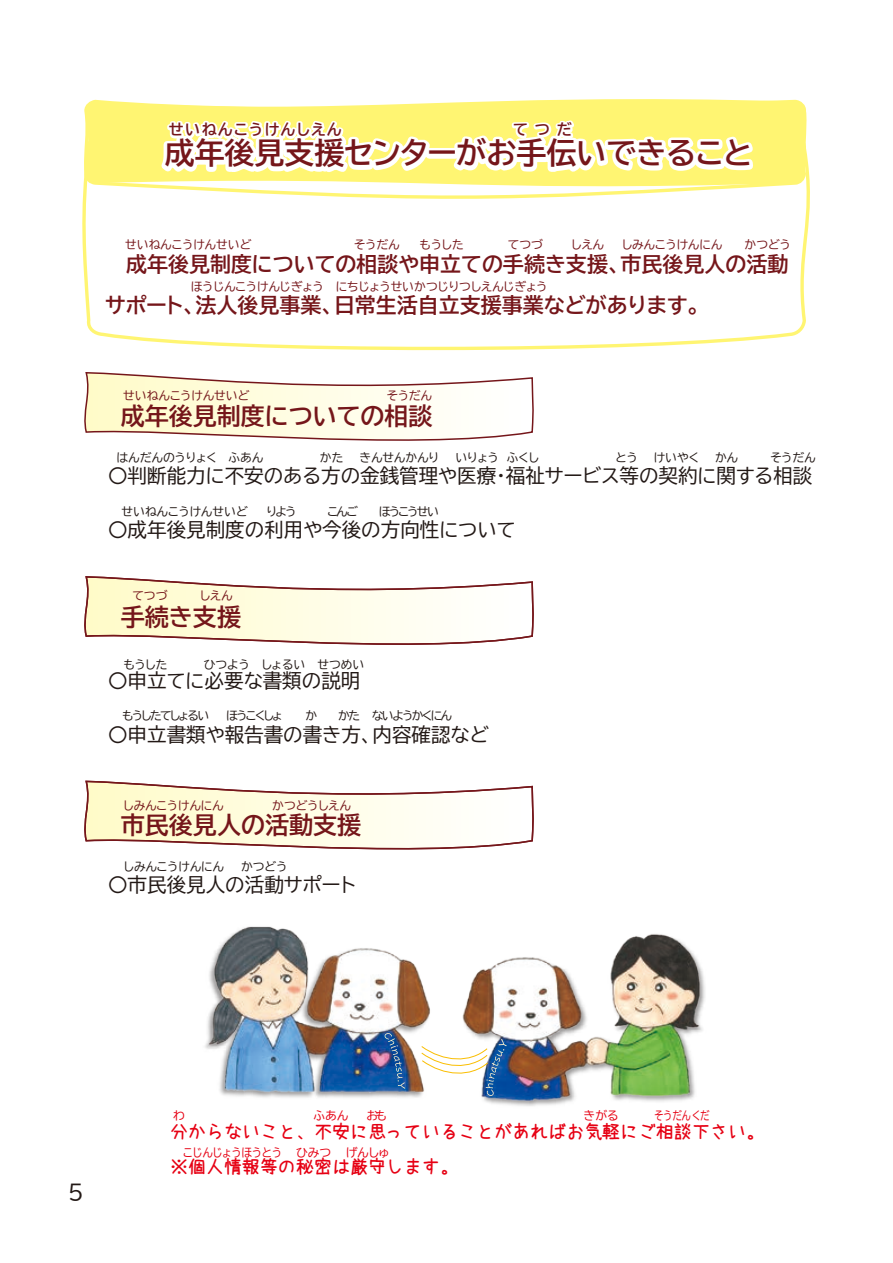
<style>
.page{position:relative;width:893px;height:1263px;background:#fff}
.page>*{position:absolute;margin:0;border:0;box-sizing:border-box;transform-origin:0 0}
.t1{font:30px "BIZ UDP Gothic Bold";color:#75161a}
.t2{font:24px "BIZ UDP Gothic Bold";color:#75161a}
.t3{font:21px/41.7px "BIZ UDP Gothic Bold";color:#75161a}
.t4{font:21px "BIZ UDP Gothic";color:#231916}
.t5{font:19.5px "BIZ UDP Gothic";color:#231916}
.t6{font:18px "azukifont B";color:#e60013}
.t7{font:15px "BIZ UDP Gothic Bold";letter-spacing:.1em;color:#75161a}
.t8{font:12px "BIZ UDP Gothic";color:#75161a}
.t9{font:12px "BIZ UDP Gothic";color:#231916}
.t10{font:12px "BIZ UDP Gothic";letter-spacing:-.13em;color:#231916}
.t11{font:12px "BIZ UDP Gothic";color:#e60013;scale:.9 1}
.t12{font:12px "BIZ UDP Gothic";color:#e60013}
.t13{font:12px "BIZ UDP Gothic";color:#e60013;scale:.8 1}
</style>
<div class="page">
<svg style="left:84px;top:576px;width:450px;height:69px"></svg>
<svg style="left:84px;top:780px;width:450px;height:70px"></svg>
<svg style="left:82px;top:163px;width:728px;height:188px"></svg>
<svg style="left:82px;top:99px;width:726px;height:106px"></svg>
<svg style="left:84px;top:372px;width:450px;height:69px"></svg>
<svg style="left:156px;top:99px;width:603px;height:88px"></svg>
<svg style="left:165px;top:116px;width:584px;height:52px"></svg>
<img style="left:205px;top:926px;width:225px;height:172px">
<img style="left:462px;top:934px;width:243px;height:172px">
<svg style="left:385px;top:1033px;width:20px;height:55px"></svg>
<svg style="left:421px;top:1039px;width:86px;height:57px"></svg>
<p class="t7" style="left:169px;top:122px;width:174px">せいねんこうけんしえん</p>
<p class="t7" style="left:513px;top:122px;width:60px">てつだ</p>
<h1 class="t1" style="left:165px;top:138px;width:589px">成年後見支援センターがお手伝いできること</h1>
<p class="t8" style="left:125px;top:238px;width:128px">せいねんこうけんせいど</p>
<p class="t8" style="left:354px;top:238px;width:47px">そうだん</p>
<p class="t8" style="left:420px;top:238px;width:46px">もうした</p>
<p class="t8" style="left:508px;top:238px;width:37px">てつづ</p>
<p class="t8" style="left:571px;top:238px;width:34px">しえん</p>
<p class="t8" style="left:622px;top:238px;width:102px">しみんこうけんにん</p>
<p class="t8" style="left:745px;top:238px;width:48px">かつどう</p>
<p class="t8" style="left:191px;top:280px;width:358px">ほうじんこうけんじぎょう にちじょうせいかつじりつしえんじぎょう</p>
<h3 class="t3" style="left:105px;top:243px;width:685px;text-indent:21px">成年後見制度についての相談や申立ての手続き支援、市民後見人の活動サポート、法人後見事業、日常生活自立支援事業などがあります。</h3>
<p class="t8" style="left:123px;top:390px;width:128px">せいねんこうけんせいど</p>
<p class="t8" style="left:387px;top:390px;width:47px">そうだん</p>
<h2 class="t2" style="left:121px;top:404px;width:313px">成年後見制度についての相談</h2>
<p class="t9" style="left:117px;top:451px;width:148px">はんだんのうりょく ふあん</p>
<p class="t9" style="left:320px;top:451px;width:25px">かた</p>
<p class="t9" style="left:360px;top:451px;width:81px">きんせんかんり</p>
<p class="t9" style="left:455px;top:451px;width:85px">いりょう ふくし</p>
<p class="t9" style="left:615px;top:451px;width:24px">とう</p>
<p class="t9" style="left:654px;top:451px;width:47px">けいやく</p>
<p class="t9" style="left:715px;top:451px;width:25px">かん</p>
<p class="t9" style="left:770px;top:451px;width:47px">そうだん</p>
<h3 class="t5" style="left:108px;top:465px;width:706px">〇判断能力に不安のある方の金銭管理や医療・福祉サービス等の契約に関する相談</h3>
<p class="t9" style="left:121px;top:506px;width:128px">せいねんこうけんせいど</p>
<p class="t9" style="left:266px;top:506px;width:31px">りよう</p>
<p class="t9" style="left:328px;top:506px;width:32px">こんご</p>
<p class="t9" style="left:379px;top:506px;width:62px">ほうこうせい</p>
<h3 class="t5" style="left:108px;top:519px;width:409px">〇成年後見制度の利用や今後の方向性について</h3>
<p class="t8" style="left:132px;top:590px;width:37px">てつづ</p>
<p class="t8" style="left:200px;top:590px;width:34px">しえん</p>
<h2 class="t2" style="left:121px;top:605px;width:122px">手続き支援</h2>
<p class="t9" style="left:123px;top:658px;width:46px">もうした</p>
<p class="t9" style="left:204px;top:658px;width:162px">ひつよう しょるい せつめい</p>
<h3 class="t5" style="left:108px;top:671px;width:254px">〇申立てに必要な書類の説明</h3>
<h3 class="t5" style="left:108px;top:725px;width:382px">〇申立書類や報告書の書き方、内容確認など</h3>
<p class="t10" style="left:122px;top:710px;width:89px">もうしたてしょるい</p>
<p class="t9" style="left:226px;top:710px;width:58px">ほうこくしょ</p>
<p class="t9" style="left:306px;top:710px;width:13px">か</p>
<p class="t10" style="left:338px;top:710px;width:116px">かた ないようかくにん</p>
<p class="t8" style="left:123px;top:799px;width:102px">しみんこうけんにん</p>
<p class="t8" style="left:272px;top:799px;width:80px">かつどうしえん</p>
<h2 class="t2" style="left:121px;top:812px;width:242px">市民後見人の活動支援</h2>
<p class="t9" style="left:124px;top:861px;width:102px">しみんこうけんにん</p>
<p class="t9" style="left:241px;top:861px;width:48px">かつどう</p>
<h3 class="t5" style="left:108px;top:875px;width:249px">〇市民後見人の活動サポート</h3>
<h3 class="t4" style="left:67px;top:1181px;width:17px">５</h3>
<p class="t12" style="left:173px;top:1109px;width:13px">わ</p>
<p class="t12" style="left:314px;top:1109px;width:36px">ふあん</p>
<p class="t12" style="left:366px;top:1109px;width:22px">おも</p>
<p class="t12" style="left:584px;top:1109px;width:37px">きがる</p>
<p class="t13" style="left:655px;top:1109px;width:70px">そうだんくだ</p>
<h3 class="t6" style="left:170px;top:1157px;width:289px">※個人情報等の秘密は厳守します。</h3>
<h3 class="t6" style="left:170px;top:1122px;width:595px">分からないこと、不安に思っていることがあればお気軽にご相談下さい。</h3>
<p class="t11" style="left:183px;top:1146px;width:231px">こじんじょうほうとう ひみつ げんしゅ</p>
</div>
